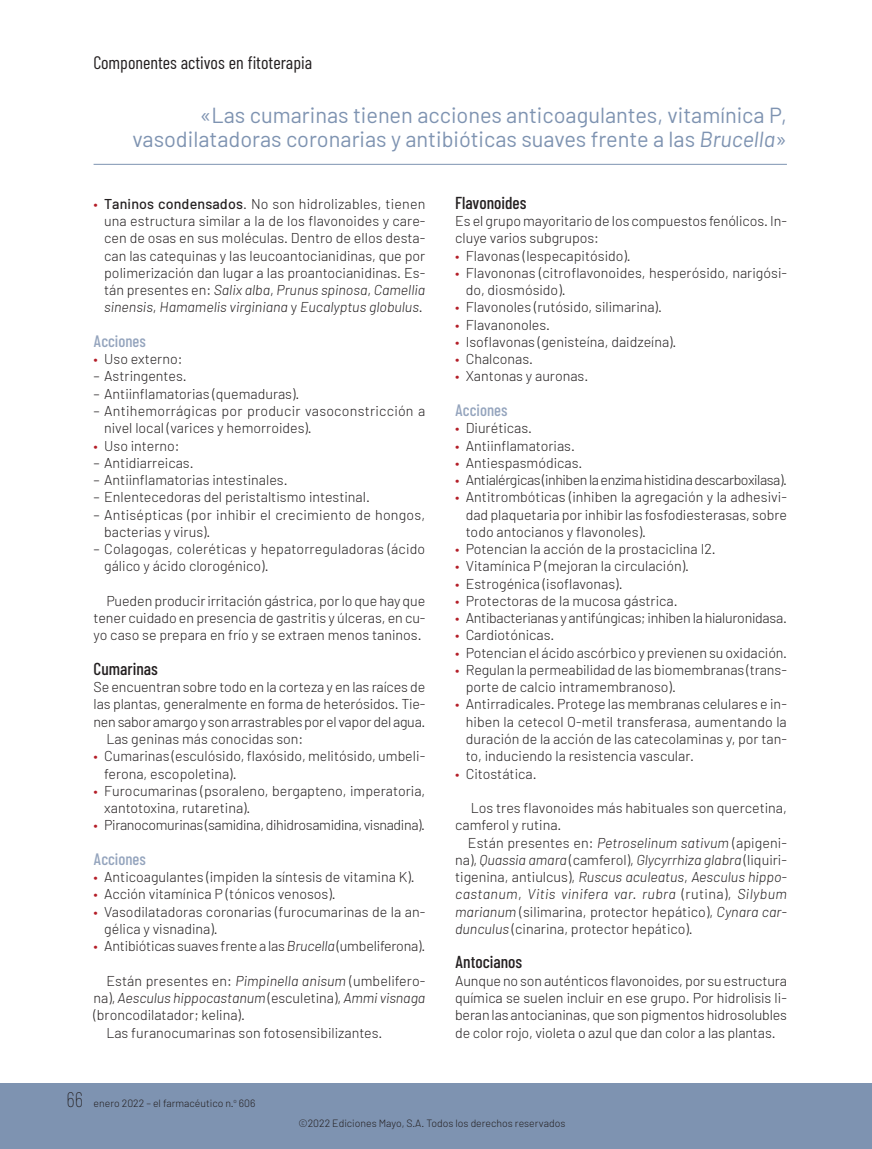
<style>
.page{position:relative;width:872px;height:1149px;background:#fff}
.page>*{position:absolute;margin:0;border:0;box-sizing:border-box;transform-origin:0 0}
.FRASE_DESTACATA_cap{font:21.75px/24px "Barlow";color:#7e93b1;text-align:right}
.t1{font:18px "Barlow Condensed";color:#231f20}
.LADILLO_2{font:500 17.25px "Barlow Condensed";color:#231f20}
.LADILLO_3{font:500 16.5px "Barlow Condensed";color:#94a4bd}
.TEXT_GENERAL{font:300 14.25px/17.2px "Barlow";color:#231f20}
.TEXT_GENERAL_sense_e{font:300 14.25px/17.2px "Barlow";letter-spacing:-.01em;color:#231f20;text-align:justify}
.TEXT_GENERAL-2{font:300 14.25px "Barlow";letter-spacing:-.03em;color:#231f20}
.TEXT_GENERAL-3{font:300 14.25px "Barlow";letter-spacing:-.025em;color:#231f20}
.TEXT_GENERAL-4{font:300 14.25px "Barlow";letter-spacing:-.02em;color:#231f20}
.t2{font:300 10.5px "Barlow";color:#231f20}
.s1{font-style:italic}
.s2{color:#b41e28}
.s3{font-weight:500}
.s4{font-family:"Barlow Condensed";font-weight:100;font-size:21px}
</style>
<div class="page">
<div style="left:0;top:1082px;width:872px;height:66px;background:#7e93b1"></div>
<hr style="left:94px;top:164px;width:693px;height:1px;background:#7e93b1">
<p class="t1" style="left:93px;top:51px;width:220px">Componentes activos en fitoterapia</p>
<p class="FRASE_DESTACATA_cap" style="left:132px;top:101px;width:656px">«Las cumarinas tienen acciones anticoagulantes, vitamínica P, vasodilatadoras coronarias y antibióticas suaves frente a las <span class="s1">Brucella</span>»</p>
<p class="TEXT_GENERAL" style="left:104px;top:195px;width:323px;text-align:justify;text-indent:-11px"><span class="s2">•</span> <span class="s3">Taninos condensados</span>. No son hidrolizables, tienen una estructura similar a la de los flavonoides y care&shy;cen de osas en sus moléculas. Dentro de ellos desta&shy;can las catequinas y las leucoantocianidinas, que por polimerización dan lugar a las proantocianidinas. Es&shy;tán presentes en: <span class="s1">Salix alba</span>, <span class="s1">Prunus spinosa</span>, <span class="s1">Camellia sinensis</span>, <span class="s1">Hamamelis virginiana</span> y <span class="s1">Eucalyptus globulus</span>.</p>
<p class="LADILLO_3" style="left:94px;top:330px;width:54px">Acciones</p>
<p class="TEXT_GENERAL" style="left:94px;top:350px;width:90px"><span class="s2">•</span> Uso externo:</p>
<p class="TEXT_GENERAL" style="left:94px;top:367px;width:95px">– Astringentes.</p>
<p class="TEXT_GENERAL" style="left:94px;top:384px;width:207px">– Antiinflamatorias (quemaduras).</p>
<p class="TEXT_GENERAL" style="left:104px;top:402px;width:323px;text-indent:-11px">– Antihemorrágicas por producir vasoconstricción a nivel local (varices y hemorroides).</p>
<p class="TEXT_GENERAL" style="left:94px;top:436px;width:87px"><span class="s2">•</span> Uso interno:</p>
<p class="TEXT_GENERAL" style="left:94px;top:453px;width:102px">– Antidiarreicas.</p>
<p class="TEXT_GENERAL" style="left:94px;top:471px;width:196px">– Antiinflamatorias intestinales.</p>
<p class="TEXT_GENERAL" style="left:94px;top:488px;width:278px">– Enlentecedoras del peristaltismo intestinal.</p>
<p class="TEXT_GENERAL" style="left:104px;top:505px;width:322px;text-indent:-11px">– Antisépticas (por inhibir el crecimiento de hongos, bacterias y virus).</p>
<p class="TEXT_GENERAL" style="left:104px;top:540px;width:322px;text-indent:-11px">– Colagogas, coleréticas y hepatorreguladoras (ácido gálico y ácido clorogénico).</p>
<p class="TEXT_GENERAL" style="left:94px;top:591px;width:333px;text-align:justify;text-indent:13px">Pueden producir irritación gástrica, por lo que hay que tener cuidado en presencia de gastritis y úlceras, en cu&shy;yo caso se prepara en frío y se extraen menos taninos.</p>
<p class="LADILLO_2" style="left:94px;top:657px;width:66px">Cumarinas</p>
<p class="TEXT_GENERAL_sense_e" style="left:94px;top:678px;width:333px">Se encuentran sobre todo en la corteza y en las raíces de las plantas, generalmente en forma de heterósidos. Tie&shy;nen sabor amargo y son arrastrables por el vapor del agua.</p>
<p class="TEXT_GENERAL" style="left:106px;top:729px;width:198px">Las geninas más conocidas son:</p>
<p class="TEXT_GENERAL" style="left:104px;top:747px;width:323px;text-indent:-11px"><span class="s2">•</span> Cumarinas (esculósido, flaxósido, melitósido, umbeli&shy;ferona, escopoletina).</p>
<p class="TEXT_GENERAL" style="left:104px;top:781px;width:323px;text-indent:-11px"><span class="s2">•</span> Furocumarinas (psoraleno, bergapteno, imperatoria, xantotoxina, rutaretina).</p>
<p class="TEXT_GENERAL-3" style="left:94px;top:816px;width:333px"><span class="s2">•</span> Piranocomurinas (samidina, dihidrosamidina, visnadina).</p>
<p class="LADILLO_3" style="left:94px;top:848px;width:54px">Acciones</p>
<p class="TEXT_GENERAL" style="left:94px;top:867px;width:322px"><span class="s2">•</span> Anticoagulantes (impiden la síntesis de vitamina K).</p>
<p class="TEXT_GENERAL" style="left:94px;top:885px;width:244px"><span class="s2">•</span> Acción vitamínica P (tónicos venosos).</p>
<p class="TEXT_GENERAL" style="left:104px;top:902px;width:323px;text-indent:-11px"><span class="s2">•</span> Vasodilatadoras coronarias (furocumarinas de la an&shy;gélica y visnadina).</p>
<p class="TEXT_GENERAL" style="left:94px;top:936px;width:333px"><span class="s2">•</span> Antibióticas suaves frente a las <span class="s1">Brucella</span> (umbeliferona).</p>
<p class="TEXT_GENERAL" style="left:94px;top:971px;width:333px;text-align:justify;text-indent:13px">Están presentes en: <span class="s1">Pimpinella anisum</span> (umbelifero&shy;na), <span class="s1">Aesculus hippocastanum</span> (esculetina), <span class="s1">Ammi visnaga </span>(broncodilatador; kelina).</p>
<p class="TEXT_GENERAL" style="left:106px;top:1023px;width:278px">Las furanocumarinas son fotosensibilizantes.</p>
<p class="t2" style="left:66px;top:1096px;width:190px"><span class="s4">66</span> enero 2022 – el farmacéutico n.<sup>o</sup> 606</p>
<p class="LADILLO_2" style="left:455px;top:192px;width:73px">Flavonoides</p>
<p class="TEXT_GENERAL_sense_e" style="left:455px;top:212px;width:333px">Es el grupo mayoritario de los compuestos fenólicos. In&shy;cluye varios subgrupos:</p>
<p class="TEXT_GENERAL" style="left:455px;top:246px;width:177px"><span class="s2">•</span> Flavonas (lespecapitósido).</p>
<p class="TEXT_GENERAL" style="left:466px;top:264px;width:323px;text-indent:-11px"><span class="s2">•</span> Flavononas (citroflavonoides, hesperósido, narigósi&shy;do, diosmósido).</p>
<p class="TEXT_GENERAL" style="left:455px;top:298px;width:208px"><span class="s2">•</span> Flavonoles (rutósido, silimarina).</p>
<p class="TEXT_GENERAL" style="left:455px;top:315px;width:97px"><span class="s2">•</span> Flavanonoles.</p>
<p class="TEXT_GENERAL" style="left:455px;top:333px;width:223px"><span class="s2">•</span> Isoflavonas (genisteína, daidzeína).</p>
<p class="TEXT_GENERAL" style="left:455px;top:350px;width:79px"><span class="s2">•</span> Chalconas.</p>
<p class="TEXT_GENERAL" style="left:455px;top:367px;width:135px"><span class="s2">•</span> Xantonas y auronas.</p>
<p class="LADILLO_3" style="left:455px;top:399px;width:54px">Acciones</p>
<p class="TEXT_GENERAL" style="left:455px;top:419px;width:79px"><span class="s2">•</span> Diuréticas.</p>
<p class="TEXT_GENERAL" style="left:455px;top:436px;width:121px"><span class="s2">•</span> Antiinflamatorias.</p>
<p class="TEXT_GENERAL" style="left:455px;top:453px;width:129px"><span class="s2">•</span> Antiespasmódicas.</p>
<p class="TEXT_GENERAL-2" style="left:455px;top:471px;width:333px"><span class="s2">•</span> Antialérgicas (inhiben la enzima histidina descarboxilasa).</p>
<p class="TEXT_GENERAL" style="left:466px;top:488px;width:323px;text-align:justify;text-indent:-11px"><span class="s2">•</span> Antitrombóticas (inhiben la agregación y la adhesivi&shy;dad plaquetaria por inhibir las fosfodiesterasas, sobre todo antocianos y flavonoles).</p>
<p class="TEXT_GENERAL" style="left:455px;top:540px;width:262px"><span class="s2">•</span> Potencian la acción de la prostaciclina I2.</p>
<p class="TEXT_GENERAL" style="left:455px;top:557px;width:235px"><span class="s2">•</span> Vitamínica P (mejoran la circulación).</p>
<p class="TEXT_GENERAL" style="left:455px;top:574px;width:169px"><span class="s2">•</span> Estrogénica (isoflavonas).</p>
<p class="TEXT_GENERAL" style="left:455px;top:591px;width:224px"><span class="s2">•</span> Protectoras de la mucosa gástrica.</p>
<p class="TEXT_GENERAL-4" style="left:455px;top:609px;width:333px"><span class="s2">•</span> Antibacterianas y antifúngicas; inhiben la hialuronidasa.</p>
<p class="TEXT_GENERAL" style="left:455px;top:626px;width:101px"><span class="s2">•</span> Cardiotónicas.</p>
<p class="TEXT_GENERAL" style="left:455px;top:643px;width:333px"><span class="s2">•</span> Potencian el ácido ascórbico y previenen su oxidación.</p>
<p class="TEXT_GENERAL" style="left:466px;top:660px;width:323px;text-indent:-11px"><span class="s2">•</span> Regulan la permeabilidad de las biomembranas (trans&shy;porte de calcio intramembranoso).</p>
<p class="TEXT_GENERAL" style="left:466px;top:695px;width:323px;text-align:justify;text-indent:-11px"><span class="s2">•</span> Antirradicales. Protege las membranas celulares e in&shy;hiben la cetecol O-metil transferasa, aumentando la duración de la acción de las catecolaminas y, por tan&shy;to, induciendo la resistencia vascular.</p>
<p class="TEXT_GENERAL" style="left:455px;top:764px;width:83px"><span class="s2">•</span> Citostática.</p>
<p class="TEXT_GENERAL" style="left:455px;top:798px;width:333px;text-indent:16px">Los tres flavonoides más habituales son quercetina, camferol y rutina.</p>
<p class="TEXT_GENERAL" style="left:455px;top:833px;width:333px;text-align:justify;text-indent:13px">Están presentes en: <span class="s1">Petroselinum sativum</span> (apigeni&shy;na), <span class="s1">Quassia amara</span> (camferol), <span class="s1">Glycyrrhiza glabra</span> (liquiri&shy;tigenina, antiulcus), <span class="s1">Ruscus aculeatus</span>, <span class="s1">Aesculus hippo&shy;castanum</span>, <span class="s1">Vitis vinifera var. rubra</span> (rutina), <span class="s1">Silybum marianum</span> (silimarina, protector hepático), <span class="s1">Cynara car&shy;dunculus</span> (cinarina, protector hepático).</p>
<p class="LADILLO_2" style="left:455px;top:951px;width:69px">Antocianos</p>
<p class="TEXT_GENERAL_sense_e" style="left:455px;top:971px;width:333px">Aunque no son auténticos flavonoides, por su estructura química se suelen incluir en ese grupo. Por hidrolisis li&shy;beran las antocianinas, que son pigmentos hidrosolubles de color rojo, violeta o azul que dan color a las plantas.</p>
<p class="t2" style="left:298px;top:1115px;width:268px">©2022 Ediciones Mayo, S.A. Todos los derechos reservados</p>
</div>
